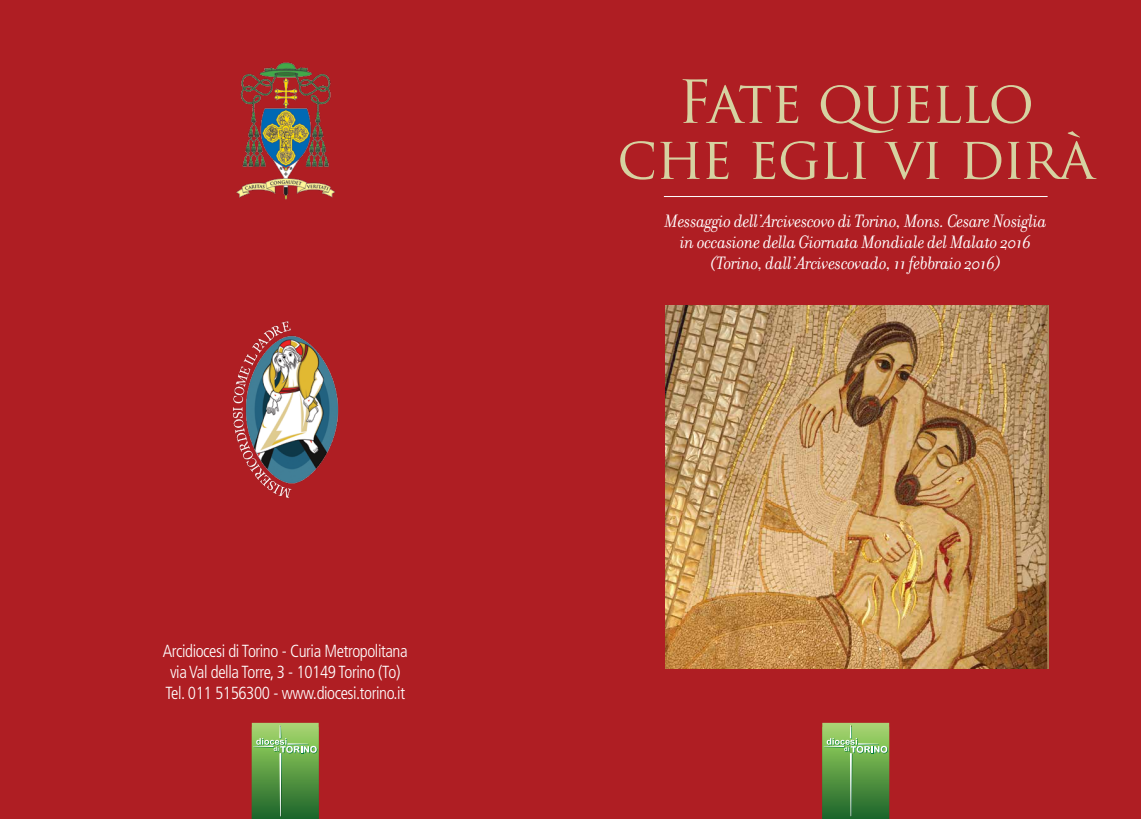
<style>
.page{position:relative;width:1141px;height:819px;background:#af1e23}
.page>*{position:absolute;margin:0;border:0;box-sizing:border-box;transform-origin:0 0}
.t1{font:57.75px/56px "Trajan Pro";letter-spacing:-.025em;color:#d6d2a1;text-align:center}
.t2{font:italic 19.43px/20.8px "Filosofia";letter-spacing:-.02em;color:#fff;text-align:center}
.t3{font:300 condensed 17.5px/21px "Frutiger LT Std";letter-spacing:-.025em;color:#fff}
</style>
<div class="page">
<img style="left:665px;top:305px;width:384px;height:363px">
<svg style="left:252px;top:722px;width:67px;height:97px;background:#65a051"></svg>
<svg style="left:822px;top:722px;width:67px;height:97px;background:#65a051"></svg>
<img style="left:236px;top:62px;width:99px;height:138px">
<hr style="left:664px;top:196px;width:384px;height:1px;background:#fff">
<img style="left:233px;top:321px;width:106px;height:178px">
<p class="t3" style="left:163px;top:640px;width:247px">Arcidiocesi di Torino - Curia Metropolitana via Val della Torre, 3 - 10149 Torino (To)<br>Tel. 011 5156300 - www.diocesi.torino.it</p>
<h1 class="t1" style="left:617px;top:73px;width:479px">Fate quello che egli vi dirà</h1>
<p class="t2" style="left:665px;top:211px;width:384px">Messaggio dell’Arcivescovo di Torino, Mons. Cesare Nosiglia in occasione della Giornata Mondiale del Malato 2016 (Torino, dall’Arcivescovado, 11 febbraio 2016)</p>
</div>
